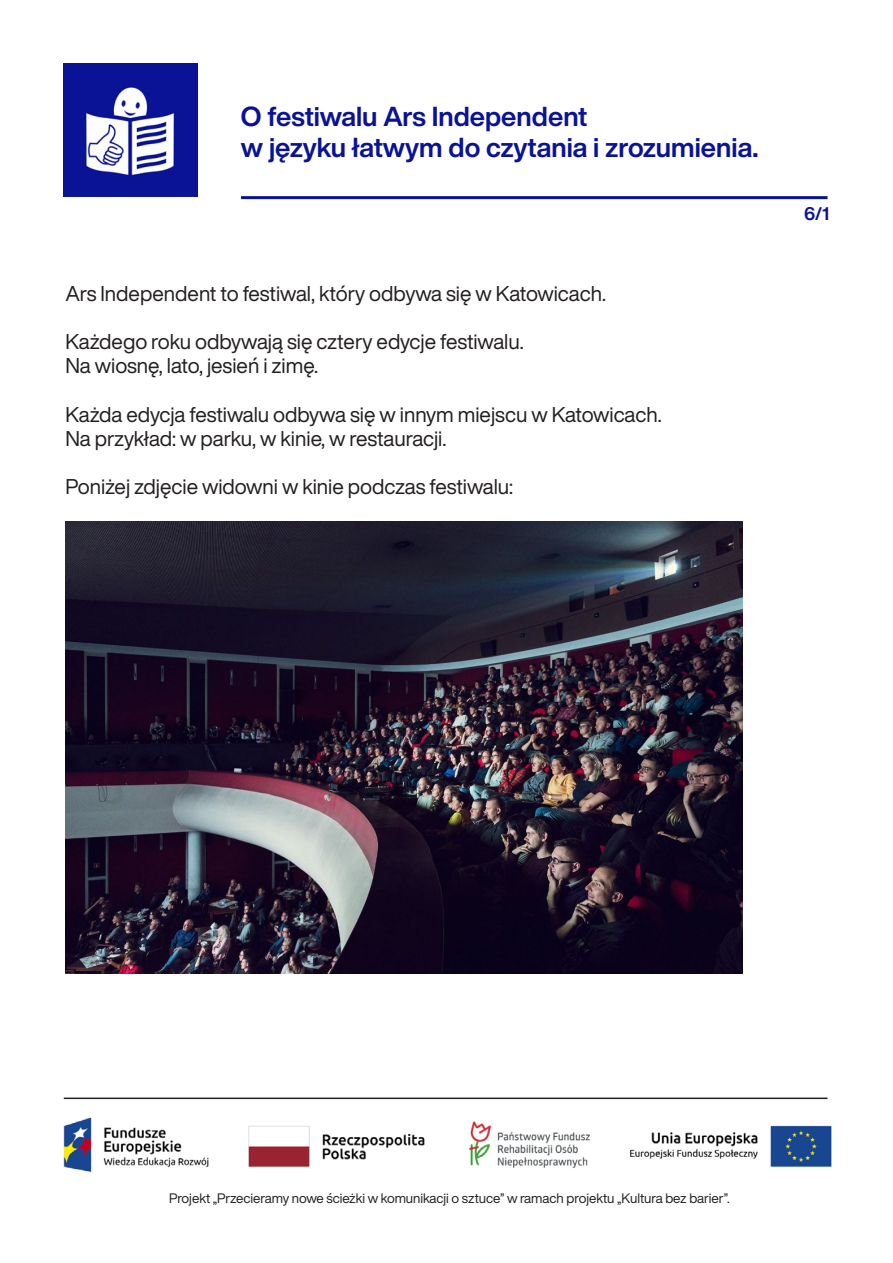
<style>
.page{position:relative;width:893px;height:1263px;background:#fff}
.page>*{position:absolute;margin:0;border:0;box-sizing:border-box;transform-origin:0 0}
.t1{font:700 27px/31px "Helvetica Now Display";color:#0a1396}
.t2{font:21px/24.2px "Helvetica Now Display";color:#231f20}
.t3{font:700 18px "Helvetica Now Display";color:#0a1396}
.t4{font:13.5px "Helvetica Now Display";color:#231f20}
</style>
<div class="page">
<img style="left:64px;top:64px;width:134px;height:133px">
<img style="left:63px;top:1117px;width:769px;height:56px">
<hr style="left:64px;top:1097px;width:763px;height:2px;background:#231f20">
<hr style="left:241px;top:196px;width:586px;height:3px;background:#0a1396">
<img style="left:65px;top:521px;width:677px;height:452px">
<p class="t1" style="left:241px;top:101px;width:519px">O festiwalu Ars Independent<br>w języku łatwym do czytania i zrozumienia.</p>
<p class="t2" style="left:65px;top:281px;width:542px">Ars Independent to festiwal, który odbywa się w Katowicach.</p>
<p class="t2" style="left:65px;top:330px;width:460px">Każdego roku odbywają się cztery edycje festiwalu.<br>Na wiosnę, lato, jesień i zimę.</p>
<p class="t2" style="left:65px;top:402px;width:598px">Każda edycja festiwalu odbywa się w innym miejscu w Katowicach.<br>Na przykład: w parku, w kinie, w restauracji.</p>
<p class="t2" style="left:65px;top:475px;width:449px">Poniżej zdjęcie widowni w kinie podczas festiwalu:</p>
<p class="t3" style="left:804px;top:201px;width:27px">6/1</p>
<p class="t4" style="left:169px;top:1188px;width:562px">Projekt „Przecieramy nowe ścieżki w komunikacji o sztuce” w ramach projektu „Kultura bez barier”.</p>
</div>
